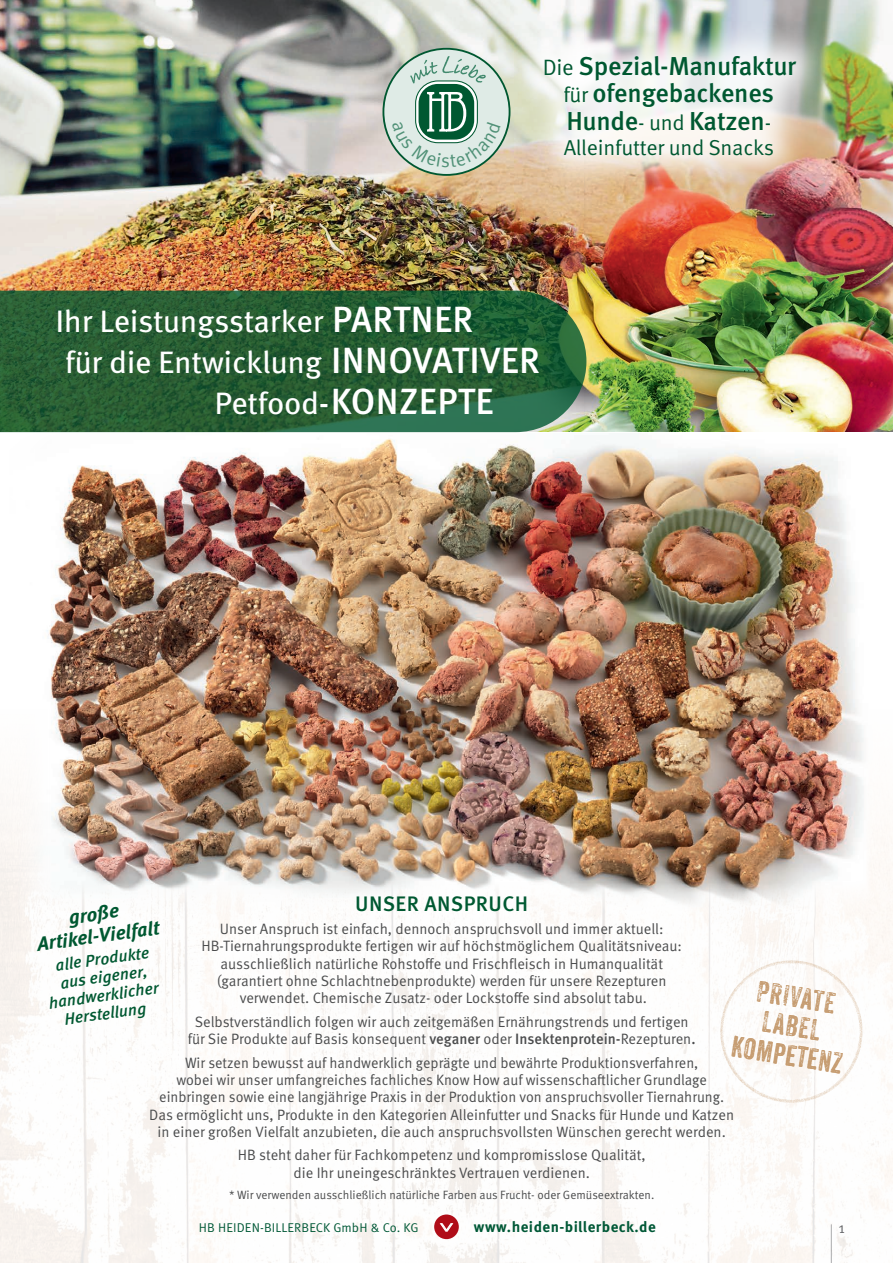
<style>
.page{position:relative;width:893px;height:1263px;background:#fff}
.page>*{position:absolute;margin:0;border:0;box-sizing:border-box;transform-origin:0 0}
.t1{font:40.5px "Meta Pro Norm";color:#6c6d70;scale:.2 1}
.t2{font:500 36.45px "Meta Pro";letter-spacing:.01em;color:#fff}
.t3{font:30.9px/41.4px "Meta Pro";letter-spacing:-.015em;color:#fff}
.t4{font:28.5px/29.1px "Anodyne";color:#b98651;text-align:center;scale:.94 1}
.t5{font:500 25.95px/27.6px "Meta Pro";letter-spacing:-.01em;color:#005831;text-align:center}
.t6{font:21.45px "Meta Pro Norm";letter-spacing:-.01em;color:#005831}
.t7{font:500 21px "Meta Pro";letter-spacing:.02em;color:#005831}
.t8{font:italic 700 19.5px/22.4px "Meta Pro";color:#005831;text-align:center}
.t9{font:italic 500 16.5px/18.1px "Meta Pro";color:#005831;text-align:center}
.t10{font:15px/17.2px "Meta Pro Norm";color:#4b4c4d;text-align:center}
.t11{font:15px/17.2px "Meta Pro Norm";color:#4b4c4d;text-align:center;scale:.95 1}
.t12{font:700 15px "Meta Pro";letter-spacing:.03em;color:#005836}
.t13{font:15px "Meta Pro Norm";color:#6c6d70}
.t14{font:12.75px "Meta Pro Norm";letter-spacing:.01em;color:#005836}
.t15{font:12px "Meta Pro Norm";color:#4b4c4d}
.s1{font-family:"Meta Pro Norm";font-weight:400;font-size:22.2px}
.s2{font-family:"Meta Pro Norm";font-weight:400;font-size:21.45px}
.s3{font-weight:500;font-size:36.45px}
.s4{font-weight:400;font-size:30.9px}
.s5{font-size:30.9px}
.s6{font-family:"Meta Pro";font-weight:500}
</style>
<div class="page">
<img style="left:0;top:0;width:893px;height:1263px">
<div style="left:434px;top:1214px;width:25px;height:25px;background:#b00d18;border-radius:50%"></div>
<svg style="left:440px;top:1223px;width:13px;height:8px"></svg>
<svg style="left:0;top:291px;width:586px;height:141px;background:#2a6036"></svg>
<div style="left:506px;top:18px;width:328px;height:176px;background:#fff;opacity:.9"></div>
<img style="left:9px;top:433px;width:865px;height:491px">
<svg style="left:383px;top:49px;width:127px;height:126px;background:#bdd4ca"></svg>
<svg style="left:410px;top:56px;width:76px;height:28px;background:#c1d8cf"></svg>
<svg style="left:416px;top:81px;width:61px;height:62px"></svg>
<div style="left:419px;top:84px;width:55px;height:56px;background:#005831;border-radius:19px"></div>
<div style="left:720px;top:960px;width:143px;height:143px;border:4px solid #b98651;border-radius:50%"></div>
<svg style="left:392px;top:92px;width:109px;height:76px"></svg>
<h3 class="t5" style="left:543px;top:50px;width:255px"><span class="s1">Die</span> Spezial-Manufaktur <span class="s2">für</span> ofengebackenes<br>Hunde<span class="s2">- und</span> Katzen<span class="s2">-</span></h3>
<h3 class="t6" style="left:564px;top:131px;width:212px">Alleinfutter und Snacks</h3>
<h3 class="t3" style="left:65px;top:298px;width:477px;text-indent:-10px">Ihr Leistungsstarker <span class="s3">PARTNER<br></span>für die Entwicklung <span class="s3">INNOVATIVER</span></h3>
<h2 class="t2" style="left:214px;top:373px;width:281px"><span class="s4">Petfood</span><span class="s5">-</span>KONZEPTE</h2>
<h3 class="t7" style="left:355px;top:887px;width:175px">UNSER ANSPRUCH</h3>
<p class="t10" style="left:201px;top:919px;width:482px">Unser Anspruch ist einfach, dennoch anspruchsvoll und immer aktuell:<br>HB-Tiernahrungsprodukte fertigen wir auf höchstmöglichem Qualitätsniveau: ausschließlich natürliche Rohstoffe und Frischfleisch in Humanqualität (garantiert ohne Schlachtnebenprodukte) werden für unsere Rezepturen verwendet. Chemische Zusatz- oder Lockstoffe sind absolut tabu.</p>
<p class="t10" style="left:188px;top:1012px;width:509px">Selbstverständlich folgen wir auch zeitgemäßen Ernährungstrends und fertigen für Sie Produkte auf Basis konsequent <span class="s6">veganer</span> oder <span class="s6">Insektenprotein-</span>Rezepturen<span class="s6">.</span></p>
<p class="t11" style="left:149px;top:1053px;width:617px">Wir setzen bewusst auf handwerklich geprägte und bewährte Produktionsverfahren,<br>wobei wir unser umfangreiches fachliches Know How auf wissenschaftlicher Grundlage einbringen sowie eine langjährige Praxis in der Produktion von anspruchsvoller Tiernahrung.<br>Das ermöglicht uns, Produkte in den Kategorien Alleinfutter und Snacks für Hunde und Katzen in einer großen Vielfalt anzubieten, die auch anspruchsvollsten Wünschen gerecht werden.</p>
<p class="t10" style="left:238px;top:1145px;width:410px">HB steht daher für Fachkompetenz und kompromisslose Qualität, die Ihr uneingeschränktes Vertrauen verdienen.</p>
<p class="t15" style="left:229px;top:1185px;width:427px">* Wir verwenden ausschließlich natürliche Farben aus Frucht- oder Gemüseextrakten.</p>
<h3 class="t8" style="left:32px;top:910px;width:124px;rotate:-8deg">große<br>Artikel-Vielfalt</h3>
<p class="t9" style="left:42px;top:957px;width:112px;rotate:-8deg">alle Produkte aus eigener, handwerklicher<br>Herstellung</p>
<h3 class="t4" style="left:743px;top:974px;width:121px;rotate:9deg">PRIVATE<br>LABEL<br>Kompetenz</h3>
<p class="t14" style="left:199px;top:1218px;width:221px">HB HEIDEN-BILLERBECK GmbH &amp; Co. KG</p>
<p class="t12" style="left:474px;top:1215px;width:183px">www.heiden-billerbeck.de</p>
<h1 class="t1" style="left:830px;top:1210px;width:12px">|</h1>
<p class="t13" style="left:839px;top:1216px;width:8px">1</p>
</div>
